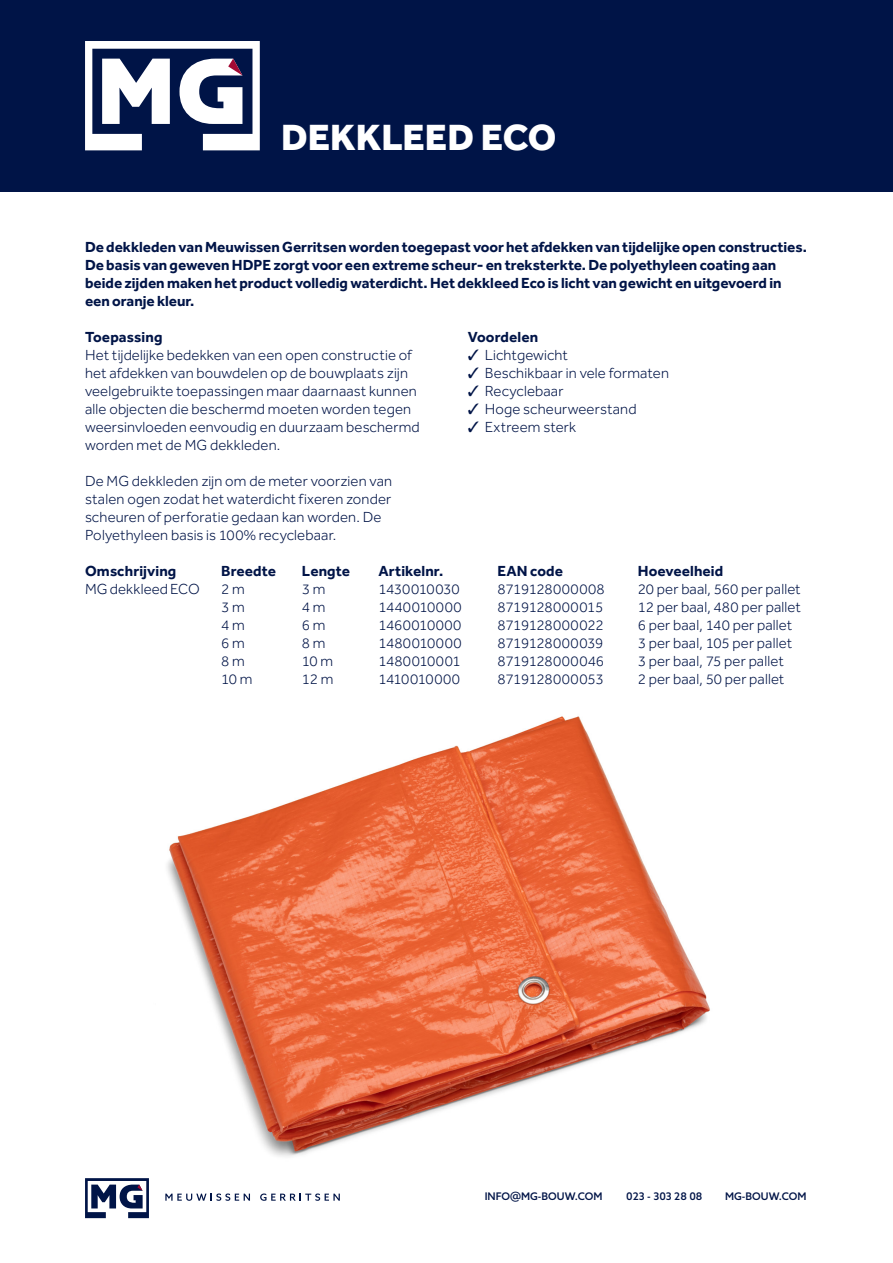
<style>
.page{position:relative;width:893px;height:1263px;background:#fff}
.page>*{position:absolute;margin:0;border:0;box-sizing:border-box;transform-origin:0 0}
.t1{font:800 37.5px "Effra";letter-spacing:-.005em;color:#fff}
.Broodtekst{font:300 15px/18px "Effra";letter-spacing:.01em;color:#001447}
.Broodtekst-2{font:700 15px/18px "Effra";letter-spacing:-.005em;color:#001447}
.Tussenkop_MG_blauw{font:700 15px "Effra";letter-spacing:.01em;color:#001447}
.Broodtekst-3{font:300 15px "Effra";letter-spacing:-.015em;color:#001447}
.Broodtekst-4{font:300 15px "Effra";letter-spacing:-.025em;color:#001447}
.t2{font:500 10.5px "Azo Sans";color:#001447}
.s1{font-size:13.5px}
</style>
<div class="page">
<div style="left:0;top:0;width:893px;height:191px;background:#001447"></div>
<img style="left:85px;top:716px;width:625px;height:503px">
<svg style="left:85px;top:41px;width:175px;height:109px"></svg>
<svg style="left:165px;top:1193px;width:85px;height:8px"></svg>
<svg style="left:260px;top:1193px;width:80px;height:8px"></svg>
<svg style="left:85px;top:1178px;width:64px;height:40px"></svg>
<p class="t1" style="left:281px;top:115px;width:277px">DEKKLEED ECO</p>
<p class="Broodtekst-2" style="left:85px;top:239px;width:723px">De dekkleden van Meuwissen Gerritsen worden toegepast voor het afdekken van tijdelijke open constructies.<br>De basis van geweven HDPE zorgt voor een extreme scheur- en treksterkte. De polyethyleen coating aan beide zijden maken het product volledig waterdicht. Het dekkleed Eco is licht van gewicht en uitgevoerd in een oranje kleur.</p>
<p class="Tussenkop_MG_blauw" style="left:85px;top:327px;width:79px">Toepassing</p>
<p class="Broodtekst" style="left:85px;top:348px;width:336px">Het tijdelijke bedekken van een open constructie of het afdekken van bouwdelen op de bouwplaats zijn veelgebruikte toepassingen maar daarnaast kunnen alle objecten die beschermd moeten worden tegen weersinvloeden eenvoudig en duurzaam beschermd worden met de MG dekkleden.</p>
<p class="Broodtekst" style="left:85px;top:474px;width:309px">De MG dekkleden zijn om de meter voorzien van stalen ogen zodat het waterdicht fixeren zonder scheuren of perforatie gedaan kan worden. De Polyethyleen basis is 100% recyclebaar.</p>
<p class="Tussenkop_MG_blauw" style="left:468px;top:327px;width:72px">Voordelen</p>
<p class="Broodtekst" style="left:468px;top:348px;width:102px">✓ Lichtgewicht</p>
<p class="Broodtekst" style="left:468px;top:366px;width:203px">✓ Beschikbaar in vele formaten</p>
<p class="Broodtekst" style="left:468px;top:384px;width:97px">✓ Recyclebaar</p>
<p class="Broodtekst" style="left:468px;top:402px;width:170px">✓ Hoge scheurweerstand</p>
<p class="Broodtekst" style="left:468px;top:420px;width:110px">✓ Extreem sterk</p>
<p class="Tussenkop_MG_blauw" style="left:85px;top:561px;width:93px">Omschrijving</p>
<p class="Tussenkop_MG_blauw" style="left:221px;top:561px;width:56px">Breedte</p>
<p class="Tussenkop_MG_blauw" style="left:302px;top:561px;width:50px">Lengte</p>
<p class="Tussenkop_MG_blauw" style="left:378px;top:561px;width:66px">Artikelnr.</p>
<p class="Tussenkop_MG_blauw" style="left:497px;top:561px;width:67px">EAN code</p>
<p class="Tussenkop_MG_blauw" style="left:638px;top:561px;width:87px">Hoeveelheid</p>
<p class="Broodtekst" style="left:85px;top:582px;width:116px">MG dekkleed ECO</p>
<p class="Broodtekst" style="left:221px;top:582px;width:25px">2 m</p>
<p class="Broodtekst" style="left:302px;top:582px;width:25px">3 m</p>
<p class="Broodtekst-3" style="left:378px;top:580px;width:83px">1430010030</p>
<p class="Broodtekst" style="left:497px;top:582px;width:109px">8719128000008</p>
<p class="Broodtekst" style="left:638px;top:582px;width:164px">20 per baal, 560 per pallet</p>
<p class="Broodtekst" style="left:221px;top:600px;width:25px">3 m</p>
<p class="Broodtekst" style="left:302px;top:600px;width:25px">4 m</p>
<p class="Broodtekst" style="left:378px;top:600px;width:85px">1440010000</p>
<p class="Broodtekst-3" style="left:497px;top:598px;width:107px">8719128000015</p>
<p class="Broodtekst" style="left:638px;top:600px;width:165px">12 per baal, 480 per pallet</p>
<p class="Broodtekst" style="left:221px;top:618px;width:25px">4 m</p>
<p class="Broodtekst" style="left:302px;top:618px;width:25px">6 m</p>
<p class="Broodtekst" style="left:378px;top:618px;width:85px">1460010000</p>
<p class="Broodtekst-3" style="left:497px;top:616px;width:108px">8719128000022</p>
<p class="Broodtekst" style="left:638px;top:618px;width:156px">6 per baal, 140 per pallet</p>
<p class="Broodtekst" style="left:221px;top:636px;width:25px">6 m</p>
<p class="Broodtekst" style="left:302px;top:636px;width:25px">8 m</p>
<p class="Broodtekst" style="left:378px;top:636px;width:85px">1480010000</p>
<p class="Broodtekst-3" style="left:497px;top:634px;width:107px">8719128000039</p>
<p class="Broodtekst" style="left:638px;top:636px;width:156px">3 per baal, 105 per pallet</p>
<p class="Broodtekst" style="left:221px;top:654px;width:25px">8 m</p>
<p class="Broodtekst" style="left:302px;top:654px;width:33px">10 m</p>
<p class="Broodtekst" style="left:378px;top:654px;width:84px">1480010001</p>
<p class="Broodtekst" style="left:497px;top:654px;width:108px">8719128000046</p>
<p class="Broodtekst" style="left:638px;top:654px;width:148px">3 per baal, 75 per pallet</p>
<p class="Broodtekst" style="left:221px;top:672px;width:33px">10 m</p>
<p class="Broodtekst" style="left:302px;top:672px;width:33px">12 m</p>
<p class="Broodtekst-4" style="left:378px;top:670px;width:83px">1410010000</p>
<p class="Broodtekst-3" style="left:497px;top:670px;width:108px">8719128000053</p>
<p class="Broodtekst" style="left:638px;top:672px;width:148px">2 per baal, 50 per pallet</p>
<p class="t2" style="left:485px;top:1190px;width:119px">INFO<span class="s1">@</span>MG-BOUW.COM</p>
<p class="t2" style="left:626px;top:1190px;width:78px">023 - 303 28 08</p>
<p class="t2" style="left:725px;top:1190px;width:83px">MG-BOUW.COM</p>
</div>
